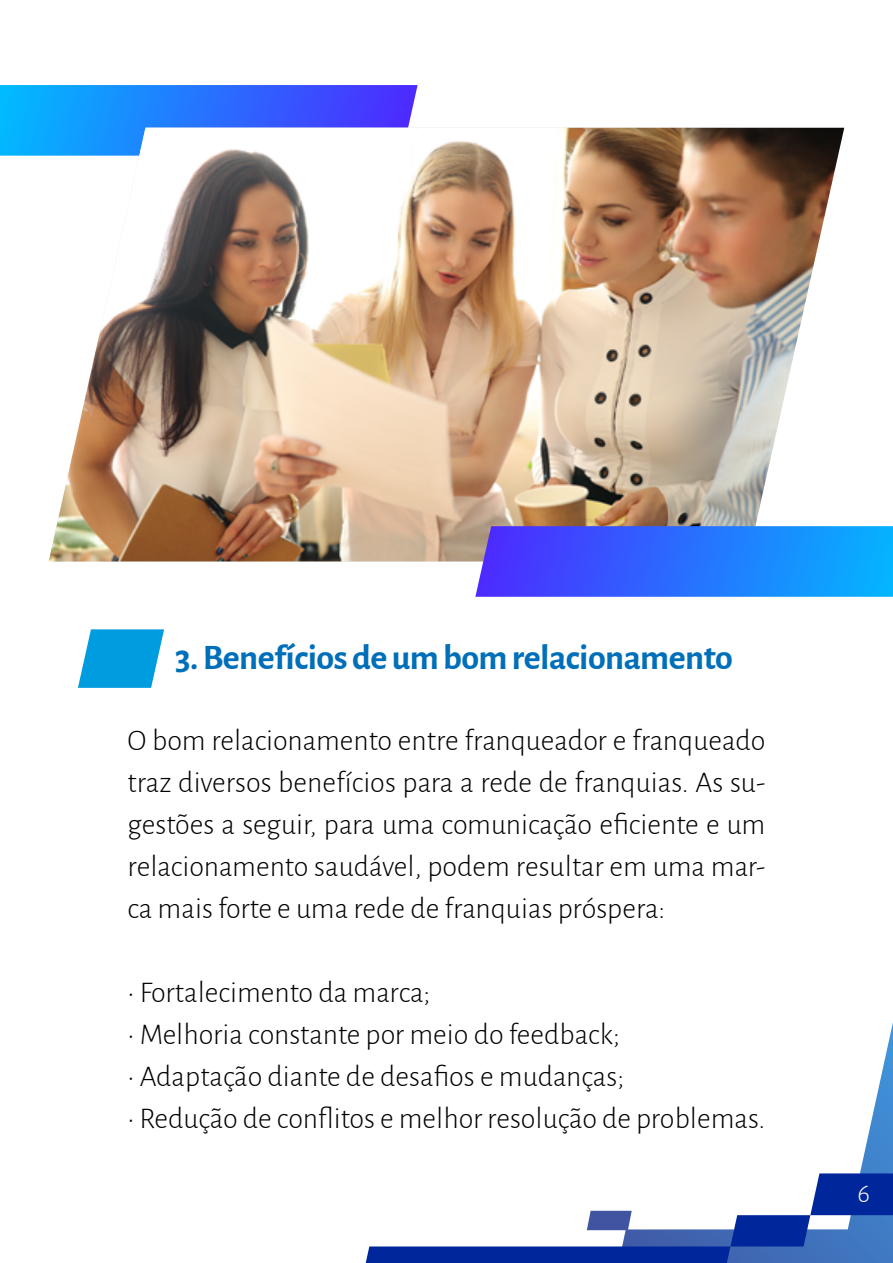
<style>
.page{position:relative;width:893px;height:1263px;background:#fff}
.page>*{position:absolute;margin:0;border:0;box-sizing:border-box;transform-origin:0 0}
.t1{font:700 36px "Alegreya Sans";letter-spacing:-.015em;color:#006fb9}
.t2{font:300 30px/42px "Alegreya Sans";color:#000;text-align:justify}
.t3{font:300 27px "Alegreya Sans";color:#fff}
</style>
<div class="page">
<svg style="left:860px;top:1022px;width:33px;height:151px"></svg>
<svg style="left:366px;top:1173px;width:527px;height:90px"></svg>
<svg style="left:78px;top:629px;width:86px;height:59px;background:#27abe4"></svg>
<svg style="left:0;top:85px;width:418px;height:71px;background:#2879fe"></svg>
<img style="left:49px;top:128px;width:795px;height:433px">
<svg style="left:475px;top:526px;width:418px;height:71px;background:#2c71fc"></svg>
<p class="t1" style="left:175px;top:631px;width:559px">3. Benefícios de um bom relacionamento</p>
<p class="t2" style="left:128px;top:718px;width:639px">O bom relacionamento entre franqueador e franqueado traz diversos benefícios para a rede de franquias. As su&shy;gestões a seguir, para uma comunicação eficiente e um relacionamento saudável, podem resultar em uma mar&shy;ca mais forte e uma rede de franquias próspera:</p>
<p class="t2" style="left:128px;top:970px;width:304px">• Fortalecimento da marca;</p>
<p class="t2" style="left:128px;top:1012px;width:494px">• Melhoria constante por meio do feedback;</p>
<p class="t2" style="left:128px;top:1054px;width:498px">• Adaptação diante de desafios e mudanças;</p>
<p class="t2" style="left:128px;top:1096px;width:639px">• Redução de conflitos e melhor resolução de problemas.</p>
<p class="t3" style="left:857px;top:1175px;width:14px">6</p>
</div>
